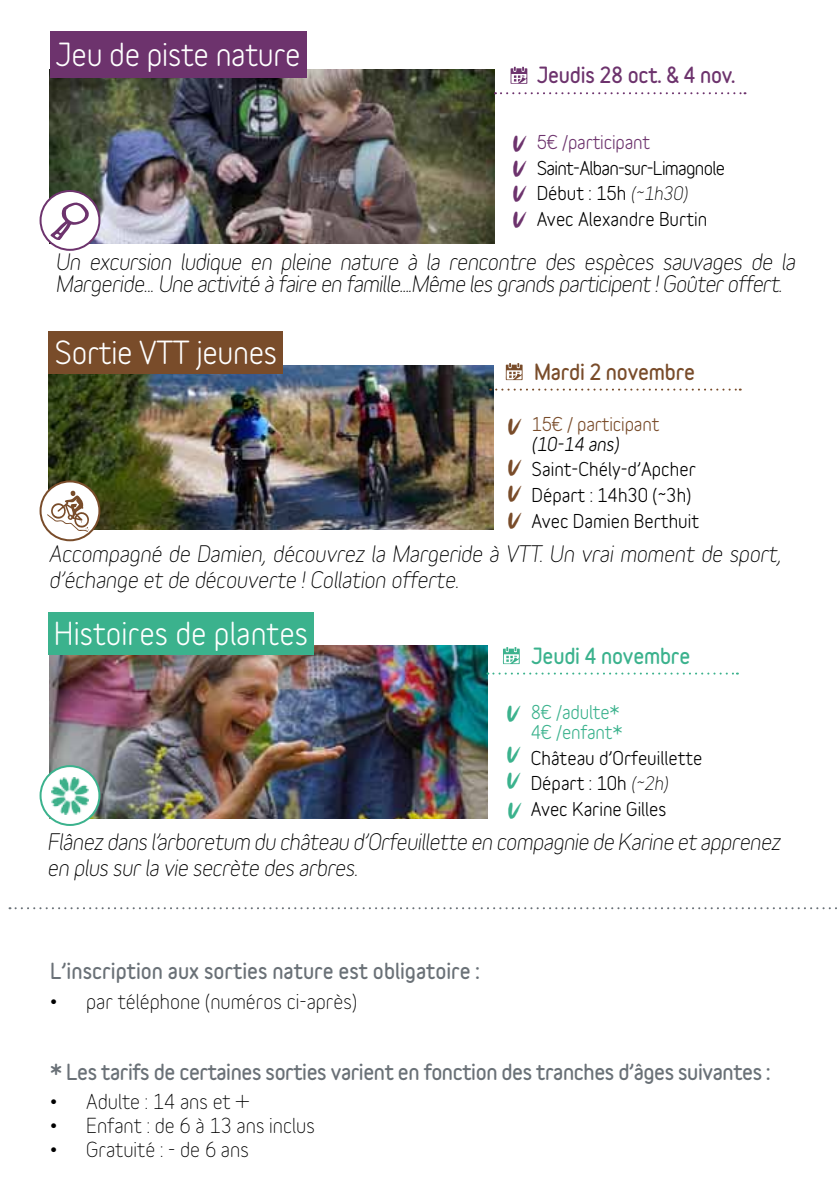
<style>
.page{position:relative;width:840px;height:1191px;background:#fff}
.page>*{position:absolute;margin:0;border:0;box-sizing:border-box;transform-origin:0 0}
.t1{font:38px "WC Mano Negra Bta";color:#6d336d;scale:1.06 1}
.t2{font:38px/41px "WC Mano Negra Bta";color:#3bb28d;scale:1.06 1}
.t3{font:38px/41px "WC Mano Negra Bta";color:#794c2a;scale:1.06 1}
.t4{font:700 30px "Variable";letter-spacing:-.01em;color:#fff}
.t5{font:italic 22px/26.4px "Variable";letter-spacing:-.02em;color:#000}
.t6{font:20px "Variable";color:#000}
.t7{font:900 20px "Variable";letter-spacing:-.02em;color:#6a7177}
.t8{font:900 20px "Variable";color:#6a7177}
.t9{font:900 20px "Variable";letter-spacing:-.01em;color:#6d336d}
.t10{font:900 20px "Variable";letter-spacing:-.01em;color:#3bb28d}
.t11{font:900 20px "Variable";letter-spacing:-.01em;color:#794c2a}
.t12{font:700 18px/25.6px "Variable";color:#000}
.t13{font:700 18px/20px "Variable";letter-spacing:-.01em;color:#3bb28d}
.t14{font:700 18px "Variable";letter-spacing:-.01em;color:#794c2a}
.t15{font:700 18px "Variable";letter-spacing:-.01em;color:#6d336d}
.t16{font:italic 700 18px "Variable";letter-spacing:-.01em;color:#000}
.s1{font-weight:400;font-style:italic}
</style>
<div class="page">
<img style="left:50px;top:69px;width:444px;height:174px">
<div style="left:50px;top:31px;width:256px;height:47px;background:#6d336d"></div>
<div style="left:41px;top:191px;width:58px;height:59px;background:#fff;border-radius:50%"></div>
<div style="left:40px;top:190px;width:60px;height:61px;border:2px solid #6d336d;border-radius:50%"></div>
<svg style="left:50px;top:202px;width:39px;height:38px"></svg>
<svg style="left:494px;top:92px;width:251px;height:2px"></svg>
<svg style="left:510px;top:67px;width:17px;height:17px"></svg>
<img style="left:49px;top:646px;width:438px;height:172px">
<div style="left:48px;top:612px;width:266px;height:42px;background:#3bb28d"></div>
<div style="left:41px;top:766px;width:58px;height:59px;background:#fff;border-radius:50%"></div>
<div style="left:40px;top:765px;width:60px;height:61px;border:2px solid #3bb28d;border-radius:50%"></div>
<img style="left:52px;top:777px;width:37px;height:37px">
<svg style="left:487px;top:672px;width:250px;height:2px"></svg>
<svg style="left:502px;top:647px;width:17px;height:17px"></svg>
<img style="left:49px;top:365px;width:444px;height:164px">
<div style="left:49px;top:331px;width:234px;height:43px;background:#794c2a"></div>
<svg style="left:41px;top:481px;width:58px;height:59px"></svg>
<div style="left:40px;top:480px;width:60px;height:61px;border:2px solid #794c2a;border-radius:50%"></div>
<svg style="left:47px;top:490px;width:42px;height:42px"></svg>
<svg style="left:490px;top:388px;width:250px;height:2px"></svg>
<svg style="left:505px;top:363px;width:17px;height:17px"></svg>
<svg style="left:10px;top:907px;width:827px;height:2px"></svg>
<h2 class="t4" style="left:55px;top:43px;width:246px">Jeu de piste nature</h2>
<p class="t9" style="left:536px;top:67px;width:200px">Jeudis 28 oct. &amp; 4 nov.</p>
<h1 class="t1" style="left:511px;top:117px;width:14px">v</h1>
<h1 class="t1" style="left:511px;top:143px;width:14px">v</h1>
<h1 class="t1" style="left:511px;top:168px;width:14px">v</h1>
<h1 class="t1" style="left:511px;top:193px;width:14px">v</h1>
<p class="t15" style="left:536px;top:135px;width:115px">5€ /participant</p>
<p class="t12" style="left:536px;top:157px;width:190px">Saint-Alban-sur-Limagnole<br>Début : 15h <span class="s1">(~1h30)<br></span>Avec Alexandre Burtin</p>
<p class="t5" style="left:55px;top:254px;width:740px;line-height:22px">Un excursion ludique en pleine nature à la rencontre des espèces sauvages de la<br>Margeride... Une activité à faire en famille....Même les grands participent ! Goûter offert.</p>
<h2 class="t4" style="left:54px;top:341px;width:224px">Sortie VTT jeunes</h2>
<p class="t11" style="left:533px;top:363px;width:162px">Mardi 2 novembre</p>
<h1 class="t3" style="left:506px;top:406px;width:14px">v v</h1>
<h1 class="t3" style="left:506px;top:473px;width:14px">v</h1>
<h1 class="t3" style="left:506px;top:500px;width:14px">v</h1>
<p class="t14" style="left:531px;top:417px;width:129px">15€ / participant</p>
<p class="t16" style="left:531px;top:437px;width:89px">(10-14 ans)</p>
<p class="t12" style="left:531px;top:458px;width:169px">Saint-Chély-d’Apcher<br>Départ : 14h30 (~3h)<br>Avec Damien Berthuit</p>
<p class="t5" style="left:49px;top:543px;width:733px">Accompagné de Damien, découvrez la Margeride à VTT. Un vrai moment de sport, d’échange et de découverte ! Collation offerte.</p>
<h2 class="t4" style="left:54px;top:621px;width:256px">Histoires de plantes</h2>
<p class="t10" style="left:531px;top:647px;width:160px">Jeudi 4 novembre</p>
<h1 class="t2" style="left:505px;top:693px;width:14px">v v</h1>
<h1 class="t2" style="left:505px;top:766px;width:15px;line-height:29.2px">v v</h1>
<p class="t13" style="left:530px;top:704px;width:94px">8€ /adulte*<br>4€ /enfant*</p>
<p class="t12" style="left:530px;top:747px;width:173px">Château d’Orfeuillette<br>Départ : 10h <span class="s1">(~2h)<br></span>Avec Karine Gilles</p>
<p class="t5" style="left:47px;top:831px;width:734px">Flânez dans l’arboretum du château d’Orfeuillette en compagnie de Karine et apprenez en plus sur la vie secrète des arbres.</p>
<p class="t8" style="left:50px;top:963px;width:431px">L’inscription aux sorties nature est obligatoire :</p>
<p class="t6" style="left:50px;top:993px;width:308px">• par téléphone (numéros ci-après)</p>
<p class="t7" style="left:50px;top:1063px;width:721px">* Les tarifs de certaines sorties varient en fonction des tranches d’âges suivantes :</p>
<p class="t6" style="left:50px;top:1094px;width:201px">• Adulte : 14 ans et +</p>
<p class="t6" style="left:50px;top:1118px;width:266px">• Enfant : de 6 à 13 ans inclus</p>
<p class="t6" style="left:50px;top:1142px;width:200px">• Gratuité : - de 6 ans</p>
</div>
